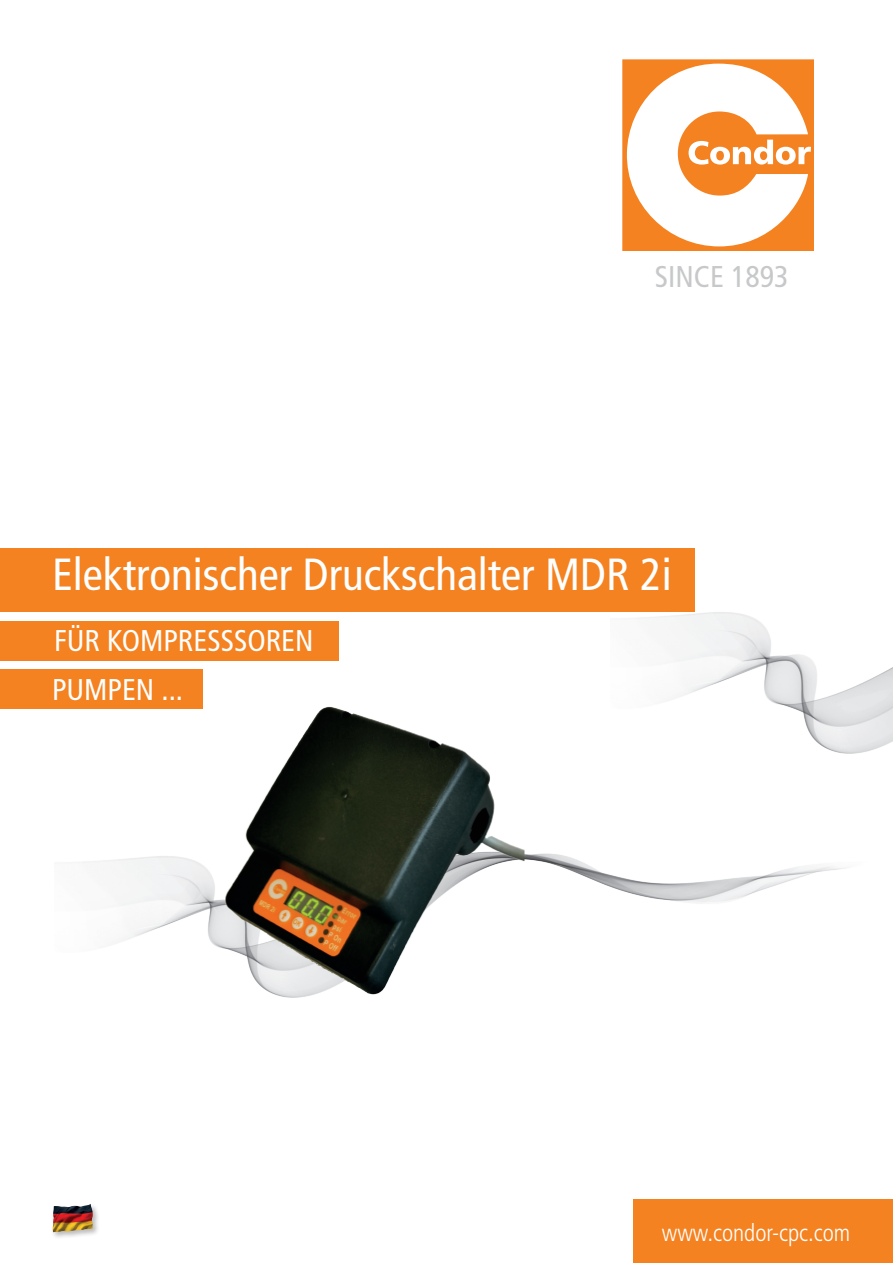
<style>
.page{position:relative;width:893px;height:1263px;background:#fff}
.page>*{position:absolute;margin:0;border:0;box-sizing:border-box;transform-origin:0 0}
.t1{font:condensed 45px "Frutiger LT Std";color:#fff}
.t2{font:condensed 30px "Frutiger LT Std";color:#fff}
.t3{font:condensed 30px "Frutiger LT Std";color:#c7c8ca}
.t4{font:300 condensed 24px "Frutiger LT Std";color:#fff}
</style>
<div class="page">
<div style="left:51px;top:1203px;width:49px;height:36px;background:#231f20;opacity:.3"></div>
<img style="left:54px;top:1204px;width:36px;height:3px">
<div style="left:623px;top:60px;width:190px;height:191px;background:#f58220"></div>
<div style="left:622px;top:60px;width:192px;height:191px;border:1px solid #f58220"></div>
<svg style="left:626px;top:64px;width:185px;height:182px"></svg>
<div style="left:0;top:548px;width:695px;height:64px;background:#f58220"></div>
<div style="left:0;top:669px;width:202px;height:40px;background:#f58220"></div>
<div style="left:0;top:621px;width:339px;height:40px;background:#f58220"></div>
<div style="left:634px;top:1200px;width:259px;height:63px;background:#f58220"></div>
<img style="left:80px;top:853px;width:765px;height:91px">
<img style="left:210px;top:706px;width:315px;height:292px">
<img style="left:636px;top:612px;width:257px;height:141px">
<p class="t3" style="left:655px;top:259px;width:135px">SINCE 1893</p>
<p class="t1" style="left:52px;top:549px;width:621px">Elektronischer Druckschalter MDR 2i</p>
<p class="t2" style="left:54px;top:623px;width:261px">FÜR KOMPRESSSOREN</p>
<p class="t2" style="left:52px;top:672px;width:133px">PUMPEN ...</p>
<p class="t4" style="left:662px;top:1219px;width:190px">www.condor-cpc.com</p>
</div>
